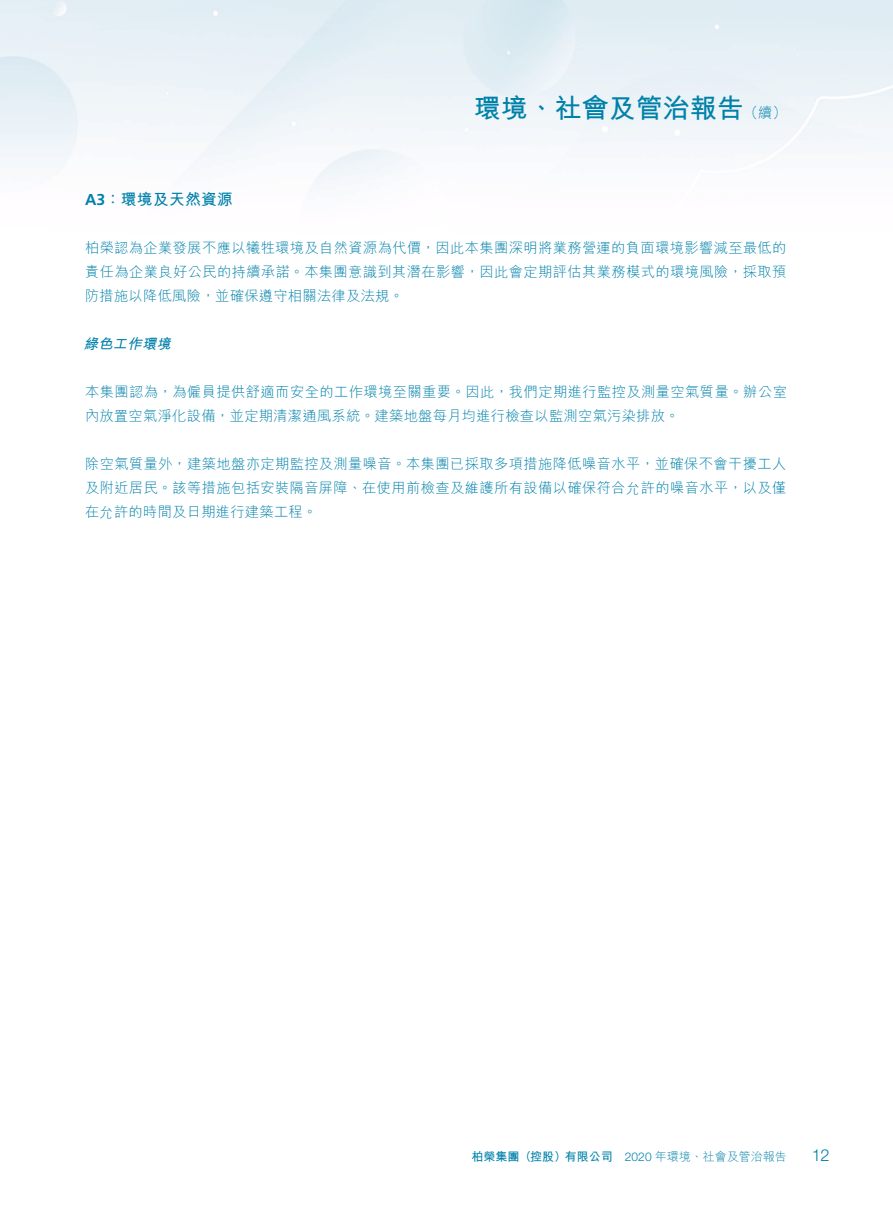
<style>
.page{position:relative;width:893px;height:1212px;background:#fff}
.page>*{position:absolute;margin:0;border:0;box-sizing:border-box;transform-origin:0 0}
.t1{font:700 27px "M Hei HK";color:#0081aa}
.t2{font:300 16.5px "Helvetica Neue LT Std";color:#0081aa}
._02_H2{font:700 15.75px "M Hei HK";letter-spacing:.02em;color:#0081aa}
._00_txt{font:300 14.25px/24px "M Hei HK";letter-spacing:.03em;color:#0081aa;text-align:justify}
._03_H3{font:italic 700 14.25px "M Hei HK";color:#0081aa}
.t3{font:700 12px "M Hei HK";color:#0081aa}
.s1{font-weight:300;font-size:14.25px}
.s2{font-family:"Frutiger LT Std"}
.s3{font-family:"Helvetica Neue LT Std";font-weight:300}
.s4{font-weight:300}
</style>
<div class="page">
<h1 class="t1" style="left:474px;top:88px;width:314px">環境、社會及管治報告<span class="s1">（續）</span></h1>
<p class="_02_H2" style="left:85px;top:188px;width:150px"><span class="s2">A3</span>：環境及天然資源</p>
<p class="_00_txt" style="left:85px;top:236px;width:703px">柏榮認為企業發展不應以犧牲環境及自然資源為代價，因此本集團深明將業務營運的負面環境影響減至最低的責任為企業良好公民的持續承諾。本集團意識到其潛在影響，因此會定期評估其業務模式的環境風險，採取預防措施以降低風險，並確保遵守相關法律及法規。</p>
<p class="_03_H3" style="left:84px;top:334px;width:92px">綠色工作環境</p>
<p class="_00_txt" style="left:85px;top:380px;width:703px">本集團認為，為僱員提供舒適而安全的工作環境至關重要。因此，我們定期進行監控及測量空氣質量。辦公室內放置空氣淨化設備，並定期清潔通風系統。建築地盤每月均進行檢查以監測空氣污染排放。</p>
<p class="_00_txt" style="left:85px;top:452px;width:703px">除空氣質量外，建築地盤亦定期監控及測量噪音。本集團已採取多項措施降低噪音水平，並確保不會干擾工人及附近居民。該等措施包括安裝隔音屏障、在使用前檢查及維護所有設備以確保符合允許的噪音水平，以及僅在允許的時間及日期進行建築工程。</p>
<p class="t3" style="left:471px;top:1148px;width:317px">柏榮集團（控股）有限公司 <span class="s3">2020</span> <span class="s4">年環境、社會及管治報告</span></p>
<p class="t2" style="left:812px;top:1145px;width:19px">12</p>
</div>
